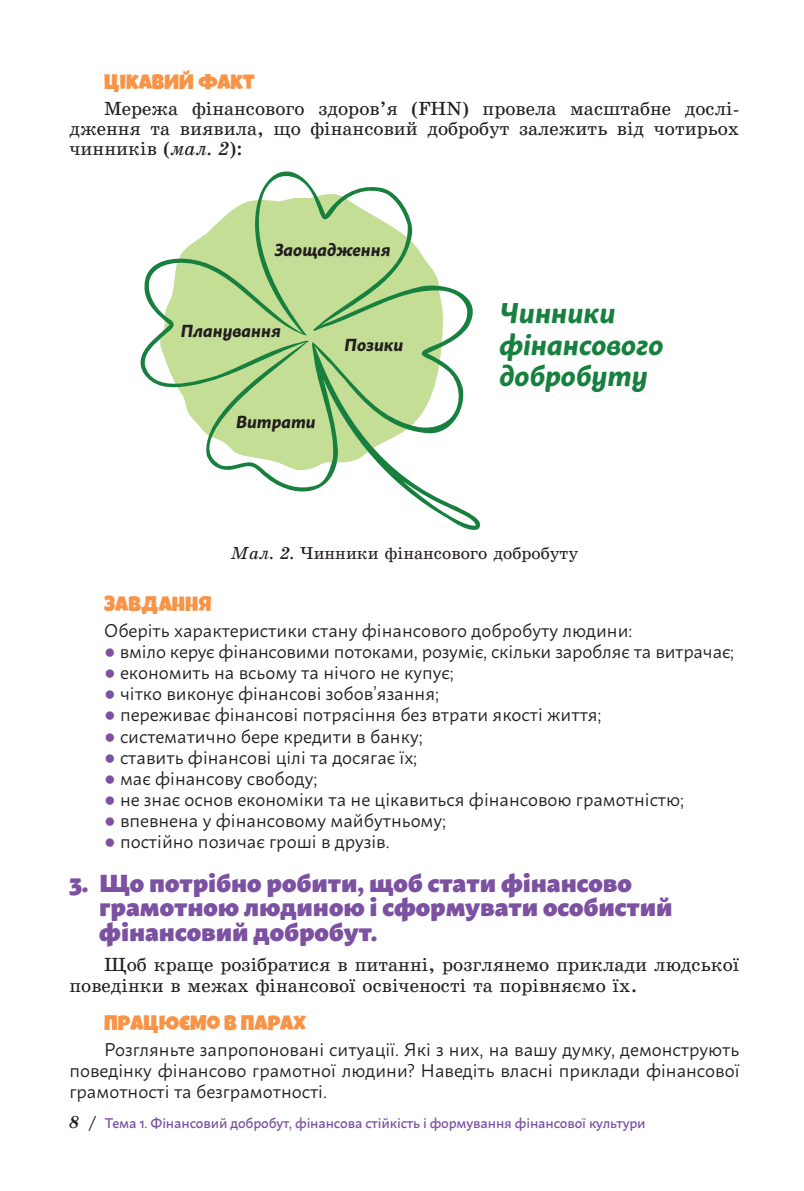
<style>
.page{position:relative;width:804px;height:1191px;background:#fff}
.page>*{position:absolute;margin:0;border:0;box-sizing:border-box;transform-origin:0 0}
.t1{font:italic 700 28.53px/31.3px "Macho";color:#17803f}
.t2{font:900 24.5px/24.5px "Macho";color:#7c51a1}
.t3{font:21px "Luckiest Guy RUS BEL UKR";color:#f79447}
.t4{font:19.25px/20.5px "School Book Alx";color:#231f20;text-align:justify}
.t5{font:18.38px/21px "Macho";color:#231f20;text-align:justify}
.t6{font:17.5px "School Book Alx";color:#231f20}
.t7{font:italic 700 17.32px "Macho";color:#231f20}
.t8{font:500 14px "Macho";letter-spacing:-.01em;color:#7c51a1}
.s1{font-style:italic}
.s2{font-family:"Garamond";font-size:19.25px;color:#7c51a1}
.s3{font-family:"School Book Alx";font-weight:700;font-style:italic;font-size:17.5px;color:#231f20}
</style>
<div class="page">
<svg style="left:140px;top:171px;width:341px;height:359px"></svg>
<p class="t3" style="left:104px;top:68px;width:152px">Цікавий факт</p>
<p class="t4" style="left:69px;top:98px;width:671px;text-indent:35px">Мережа фінансового здоров’я (FHN) провела масштабне дослі&shy;дження та виявила, що фінансовий добробут залежить від чотирьох чинників (<span class="s1">мал. 2</span>):</p>
<p class="t7" style="left:274px;top:234px;width:118px">Заощадження</p>
<p class="t7" style="left:180px;top:316px;width:102px">Планування</p>
<p class="t7" style="left:236px;top:406px;width:81px">Витрати</p>
<p class="t7" style="left:344px;top:329px;width:61px">Позики</p>
<h1 class="t1" style="left:499px;top:295px;width:165px">Чинники фінансового добробуту</h1>
<p class="t6" style="left:231px;top:543px;width:349px"><span class="s1">Мал. 2.</span> Чинники фінансового добробуту</p>
<p class="t3" style="left:104px;top:590px;width:109px">Завдання</p>
<p class="t5" style="left:104px;top:618px;width:530px">Оберіть характеристики стану фінансового добробуту людини:</p>
<p class="t5" style="left:104px;top:639px;width:631px"><span class="s2">●</span> вміло керує фінансовими потоками, розуміє, скільки заробляє та витрачає;</p>
<p class="t5" style="left:104px;top:660px;width:351px"><span class="s2">●</span> економить на всьому та нічого не купує;</p>
<p class="t5" style="left:104px;top:681px;width:336px"><span class="s2">●</span> чітко виконує фінансові зобов’язання;</p>
<p class="t5" style="left:104px;top:702px;width:499px"><span class="s2">●</span> переживає фінансові потрясіння без втрати якості життя;</p>
<p class="t5" style="left:104px;top:723px;width:320px"><span class="s2">●</span> систематично бере кредити в банку;</p>
<p class="t5" style="left:104px;top:744px;width:314px"><span class="s2">●</span> ставить фінансові цілі та досягає їх;</p>
<p class="t5" style="left:104px;top:765px;width:215px"><span class="s2">●</span> має фінансову свободу;</p>
<p class="t5" style="left:104px;top:786px;width:581px"><span class="s2">●</span> не знає основ економіки та не цікавиться фінансовою грамотністю;</p>
<p class="t5" style="left:104px;top:807px;width:343px"><span class="s2">●</span> впевнена у фінансовому майбутньому;</p>
<p class="t5" style="left:104px;top:828px;width:287px"><span class="s2">●</span> постійно позичає гроші в друзів.</p>
<h2 class="t2" style="left:99px;top:868px;width:575px;text-indent:-30px">3. Що потрібно робити, щоб стати фінансово грамотною людиною і сформувати особистий фінансовий добробут.</h2>
<p class="t4" style="left:69px;top:954px;width:671px;text-indent:35px">Щоб краще розібратися в питанні, розглянемо приклади людської поведінки в межах фінансової освіченості та порівняємо їх.</p>
<p class="t3" style="left:104px;top:1008px;width:203px">Працюємо в парах</p>
<p class="t5" style="left:69px;top:1036px;width:671px;text-indent:35px">Розгляньте запропоновані ситуації. Які з них, на вашу думку, демонструють поведінку фінансово грамотної людини? Наведіть власні приклади фінансової грамотності та безграмотності.</p>
<p class="t8" style="left:69px;top:1110px;width:578px"><span class="s3">8 /</span> Тема 1. Фінансовий добробут, фінансова стійкість і формування фінансової культури</p>
</div>
